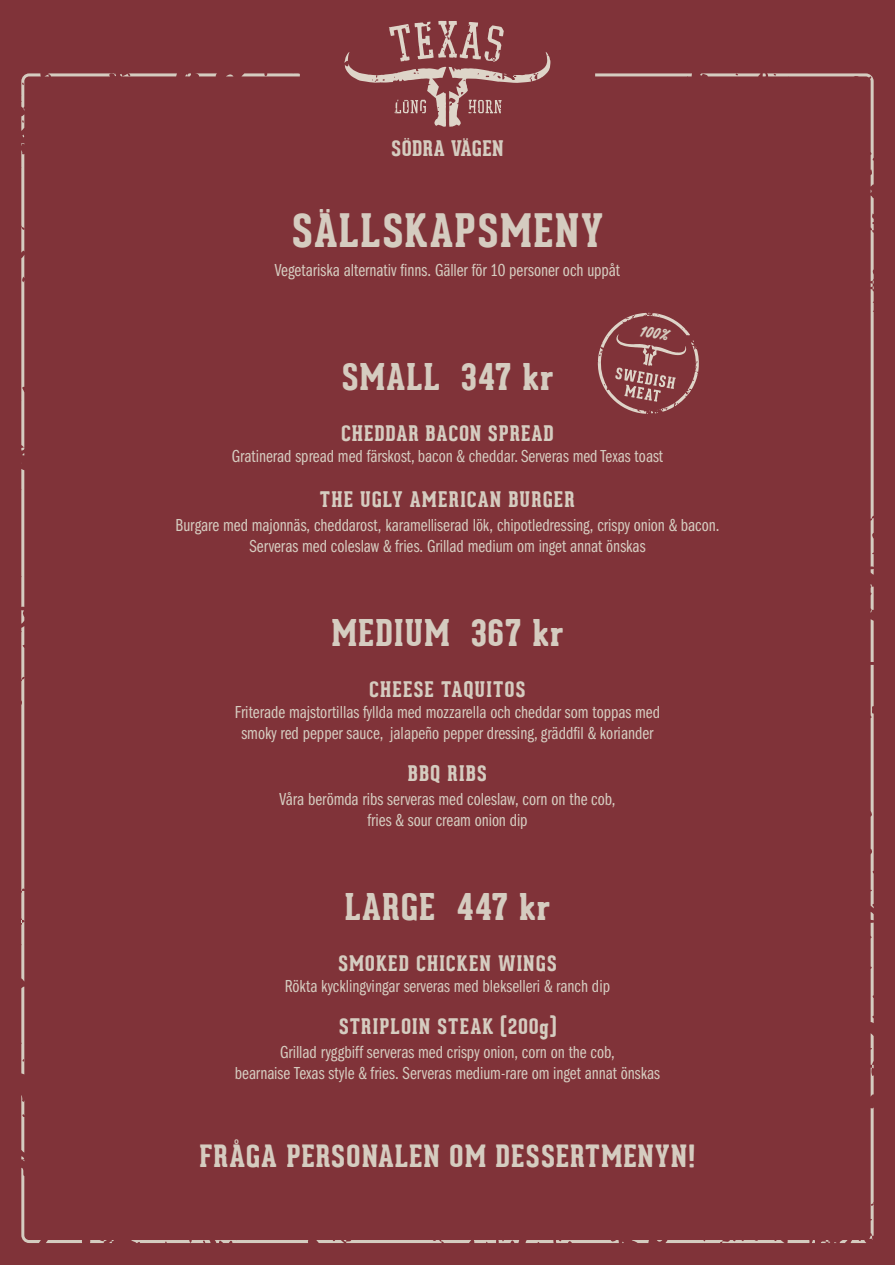
<style>
.page{position:relative;width:895px;height:1265px;background:#fff}
.page>*{position:absolute;margin:0;border:0;box-sizing:border-box;transform-origin:0 0}
.t1{font:800 45px "Geared Slab";letter-spacing:.03em;color:#d5ccc0}
.Styckeformat_1{font:800 36px "Geared Slab";letter-spacing:.03em;color:#d5ccc0}
.t2{font:800 30px "Geared Slab";letter-spacing:.03em;color:#d5ccc0}
.RUBRIK{font:800 21px "Geared Slab";letter-spacing:.045em;color:#d5ccc0}
.Rubrik_rätter{font:800 21px "Geared Slab";letter-spacing:.02em;color:#d5ccc0}
.BRÖDTEXT{font:18px/21px "Franklin Gothic LT Pro Bk Cm";color:#d5ccc0;text-align:center}
.RUBRIK-2{font:18px/21px "Franklin Gothic LT Pro Bk Cm";color:#d5ccc0;text-align:center}
.t3{font:18px "South African";color:#d5ccc0}
</style>
<div class="page">
<div style="left:0;top:0;width:894px;height:1264px;background:#803339"></div>
<svg style="left:344px;top:21px;width:206px;height:106px"></svg>
<svg style="left:242px;top:73px;width:58px;height:3px"></svg>
<svg style="left:632px;top:1240px;width:16px;height:2px"></svg>
<svg style="left:131px;top:1240px;width:177px;height:2px"></svg>
<svg style="left:316px;top:1240px;width:203px;height:2px"></svg>
<svg style="left:21px;top:73px;width:196px;height:64px"></svg>
<svg style="left:21px;top:1095px;width:4px;height:66px"></svg>
<svg style="left:21px;top:1168px;width:61px;height:74px"></svg>
<svg style="left:870px;top:1033px;width:3px;height:63px"></svg>
<svg style="left:90px;top:1240px;width:24px;height:2px"></svg>
<svg style="left:525px;top:1240px;width:98px;height:2px"></svg>
<svg style="left:657px;top:1108px;width:216px;height:134px"></svg>
<svg style="left:870px;top:584px;width:3px;height:29px"></svg>
<svg style="left:21px;top:143px;width:4px;height:312px"></svg>
<svg style="left:870px;top:619px;width:3px;height:404px"></svg>
<svg style="left:21px;top:469px;width:4px;height:605px;background:#bca099"></svg>
<svg style="left:595px;top:73px;width:278px;height:501px"></svg>
<p class="Rubrik_rätter" style="left:391px;top:136px;width:114px">SÖDRA VÄGEN</p>
<p class="t1" style="left:291px;top:204px;width:313px">SÄLLSKAPSMENY</p>
<p class="BRÖDTEXT" style="left:275px;top:260px;width:347px">Vegetariska alternativ finns. Gäller för 10 personer och uppåt</p>
<p class="Styckeformat_1" style="left:341px;top:356px;width:213px">SMALL 347 kr</p>
<p class="t3" style="left:641px;top:319px;width:30px;rotate:10deg">100%</p>
<p class="RUBRIK" style="left:341px;top:421px;width:214px">CHEDDAR BACON SPREAD</p>
<p class="RUBRIK-2" style="left:232px;top:446px;width:433px">Gratinerad spread med färskost, bacon &amp; cheddar. Serveras med Texas toast</p>
<p class="RUBRIK" style="left:320px;top:487px;width:256px">THE UGLY AMERICAN BURGER</p>
<p class="BRÖDTEXT" style="left:175px;top:515px;width:545px">Burgare med majonnäs, cheddarost, karamelliserad lök, chipotledressing, crispy onion &amp; bacon.<br>Serveras med coleslaw &amp; fries. Grillad medium om inget annat önskas</p>
<p class="Styckeformat_1" style="left:331px;top:612px;width:233px">MEDIUM 367 kr</p>
<p class="RUBRIK" style="left:369px;top:677px;width:158px">CHEESE TAQUITOS</p>
<p class="RUBRIK-2" style="left:235px;top:701px;width:426px">Friterade majstortillas fyllda med mozzarella och cheddar som toppas med smoky red pepper sauce, jalapeño pepper dressing, gräddfil &amp; koriander</p>
<p class="RUBRIK" style="left:408px;top:761px;width:80px">BBQ RIBS</p>
<p class="BRÖDTEXT" style="left:279px;top:788px;width:337px">Våra berömda ribs serveras med coleslaw, corn on the cob,</p>
<p class="BRÖDTEXT" style="left:367px;top:809px;width:162px">fries &amp; sour cream onion dip</p>
<p class="Styckeformat_1" style="left:344px;top:886px;width:207px">LARGE 447 kr</p>
<p class="RUBRIK" style="left:338px;top:951px;width:220px">SMOKED CHICKEN WINGS</p>
<p class="RUBRIK-2" style="left:285px;top:975px;width:326px">Rökta kycklingvingar serveras med blekselleri &amp; ranch dip</p>
<p class="RUBRIK" style="left:338px;top:1014px;width:219px">STRIPLOIN STEAK (200g)</p>
<p class="BRÖDTEXT" style="left:280px;top:1041px;width:336px">Grillad ryggbiff serveras med crispy onion, corn on the cob,</p>
<p class="BRÖDTEXT" style="left:235px;top:1062px;width:426px">bearnaise Texas style &amp; fries. Serveras medium-rare om inget annat önskas</p>
<p class="t2" style="left:199px;top:1138px;width:497px">FRÅGA PERSONALEN OM DESSERTMENYN!</p>
</div>
